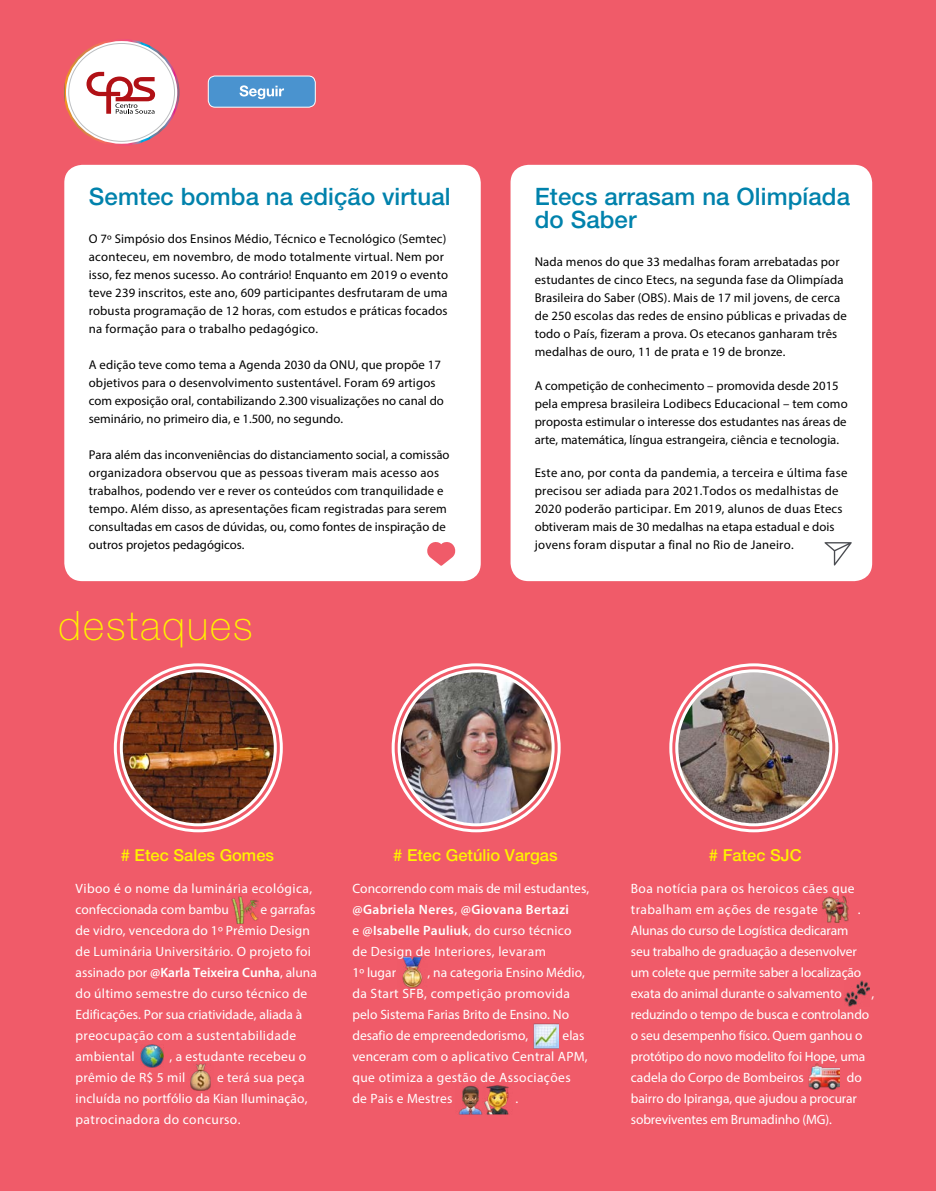
<style>
.page{position:relative;width:936px;height:1191px;background:#fff}
.page>*{position:absolute;margin:0;border:0;box-sizing:border-box;transform-origin:0 0}
.t1{font:100 40.5px "Helvetica Neue LT Std";letter-spacing:.05em;color:#fff200}
.t2{font:500 24px/22.5px "Helvetica Neue LT Std";letter-spacing:.005em;color:#0082ac}
.t3{font:500 16.5px "Helvetica Neue LT Std";color:#fff200}
.t4{font:13.5px/21px "Myriad Pro";color:#fff}
.t5{font:13.5px/21px "Myriad Pro";letter-spacing:.02em;color:#fff}
.t6{font:13.5px/21px "Myriad Pro";letter-spacing:.03em;color:#fff}
.t7{font:12.75px/18px "Myriad Pro";letter-spacing:.01em;color:#000}
.s1{font-weight:600}
</style>
<div class="page">
<div style="left:0;top:0;width:935px;height:1191px;background:#f05b69"></div>
<div style="left:208px;top:76px;width:107px;height:31px;background:#4a93cf;border-radius:7px"></div>
<div style="left:208px;top:76px;width:107px;height:32px;border:1px solid #fff;border-radius:7px"></div>
<svg style="left:239px;top:85px;width:45px;height:14px"></svg>
<div style="left:65px;top:40px;width:113px;height:105px;background:#fff;border-radius:50%"></div>
<div style="left:64px;top:39px;width:115px;height:107px;border:2px solid #fff;border-radius:50%"></div>
<svg style="left:86px;top:72px;width:69px;height:42px"></svg>
<div style="left:64px;top:165px;width:416px;height:416px;background:#fff;border-radius:18px"></div>
<svg style="left:427px;top:542px;width:29px;height:24px"></svg>
<div style="left:510px;top:165px;width:362px;height:416px;background:#fff;border-radius:18px"></div>
<svg style="left:824px;top:542px;width:27px;height:24px"></svg>
<img style="left:120px;top:670px;width:154px;height:155px;border-radius:77px">
<div style="left:120px;top:669px;width:157px;height:157px;border:3px solid #fff;border-radius:50%"></div>
<img style="left:231px;top:896px;width:27px;height:27px">
<img style="left:190px;top:1063px;width:21px;height:27px">
<img style="left:140px;top:1044px;width:24px;height:23px">
<img style="left:675px;top:670px;width:155px;height:155px;border-radius:77px">
<img style="left:399px;top:670px;width:154px;height:155px;border-radius:77px">
<div style="left:397px;top:669px;width:157px;height:157px;border:3px solid #fff;border-radius:50%"></div>
<img style="left:458px;top:1085px;width:24px;height:29px">
<img style="left:482px;top:1085px;width:27px;height:29px">
<img style="left:402px;top:956px;width:21px;height:31px">
<img style="left:533px;top:1023px;width:25px;height:25px">
<img style="left:822px;top:896px;width:26px;height:27px">
<img style="left:844px;top:980px;width:25px;height:26px">
<img style="left:808px;top:1063px;width:31px;height:26px">
<div style="left:675px;top:669px;width:157px;height:157px;border:3px solid #fff;border-radius:50%"></div>
<h2 class="t2" style="left:89px;top:185px;width:363px">Semtec bomba na edição virtual</h2>
<p class="t7" style="left:89px;top:229px;width:361px">O 7º Simpósio dos Ensinos Médio, Técnico e Tecnológico (Semtec) aconteceu, em novembro, de modo totalmente virtual. Nem por isso, fez menos sucesso. Ao contrário! Enquanto em 2019 o evento teve 239 inscritos, este ano, 609 participantes desfrutaram de uma robusta programação de 12 horas, com estudos e práticas focados na formação para o trabalho pedagógico.</p>
<p class="t7" style="left:89px;top:355px;width:356px">A edição teve como tema a Agenda 2030 da ONU, que propõe 17 objetivos para o desenvolvimento sustentável. Foram 69 artigos com exposição oral, contabilizando 2.300 visualizações no canal do seminário, no primeiro dia, e 1.500, no segundo.</p>
<p class="t7" style="left:89px;top:445px;width:362px">Para além das inconveniências do distanciamento social, a comissão organizadora observou que as pessoas tiveram mais acesso aos trabalhos, podendo ver e rever os conteúdos com tranquilidade e tempo. Além disso, as apresentações ficam registradas para serem consultadas em casos de dúvidas, ou, como fontes de inspiração de outros projetos pedagógicos.</p>
<h1 class="t1" style="left:58px;top:602px;width:195px">destaques</h1>
<h2 class="t2" style="left:534px;top:185px;width:317px">Etecs arrasam na Olimpíada do Saber</h2>
<p class="t7" style="left:534px;top:252px;width:313px">Nada menos do que 33 medalhas foram arrebatadas por estudantes de cinco Etecs, na segunda fase da Olimpíada Brasileira do Saber (OBS). Mais de 17 mil jovens, de cerca de 250 escolas das redes de ensino públicas e privadas de todo o País, fizeram a prova. Os etecanos ganharam três medalhas de ouro, 11 de prata e 19 de bronze.</p>
<p class="t7" style="left:534px;top:377px;width:314px">A competição de conhecimento – promovida desde 2015 pela empresa brasileira Lodibecs Educacional – tem como proposta estimular o interesse dos estudantes nas áreas de arte, matemática, língua estrangeira, ciência e tecnologia.</p>
<p class="t7" style="left:534px;top:464px;width:314px">Este ano, por conta da pandemia, a terceira e última fase precisou ser adiada para 2021.Todos os medalhistas de 2020 poderão participar. Em 2019, alunos de duas Etecs obtiveram mais de 30 medalhas na etapa estadual e dois jovens foram disputar a final no Rio de Janeiro.</p>
<p class="t3" style="left:121px;top:845px;width:155px"># Etec Sales Gomes</p>
<p class="t6" style="left:75px;top:877px;width:238px">Viboo é o nome da luminária ecológica, confeccionada com bambu</p>
<p class="t5" style="left:75px;top:898px;width:243px;text-indent:185px">e garrafas de vidro, vencedora do 1º Prêmio Design de Luminária Universitário. O projeto foi assinado por <span class="s1">@Karla Teixeira Cunha</span>, aluna do último semestre do curso técnico de Edificações. Por sua criatividade, aliada à preocupação com a sustentabilidade ambiental</p>
<p class="t5" style="left:75px;top:1045px;width:232px;text-indent:94px">, a estudante recebeu o prêmio de R$ 5 mil</p>
<p class="t4" style="left:75px;top:1066px;width:233px;text-indent:141px">e terá sua peça incluída no portfólio da Kian Iluminação, patrocinadora do concurso.</p>
<p class="t3" style="left:393px;top:845px;width:166px"># Etec Getúlio Vargas</p>
<p class="t5" style="left:352px;top:877px;width:238px">Concorrendo com mais de mil estudantes, <span class="s1">@Gabriela Neres</span>, <span class="s1">@Giovana Bertazi<br></span>e <span class="s1">@Isabelle Pauliuk</span>, do curso técnico de Design de Interiores, levaram<br>1º lugar</p>
<p class="t4" style="left:352px;top:961px;width:234px;text-indent:75px">, na categoria Ensino Médio, da Start SFB, competição promovida pelo Sistema Farias Brito de Ensino. No desafio de empreendedorismo,</p>
<p class="t5" style="left:352px;top:1024px;width:237px;text-indent:210px">elas venceram com o aplicativo Central APM, que otimiza a gestão de Associações de Pais e Mestres</p>
<p class="t4" style="left:515px;top:1087px;width:4px">.</p>
<p class="t3" style="left:709px;top:845px;width:94px"># Fatec SJC</p>
<p class="t6" style="left:631px;top:877px;width:225px">Boa notícia para os heroicos cães que trabalham em ações de resgate</p>
<p class="t4" style="left:857px;top:898px;width:4px">.</p>
<p class="t4" style="left:631px;top:919px;width:232px">Alunas do curso de Logística dedicaram seu trabalho de graduação a desenvolver um colete que permite saber a localização exata do animal durante o salvamento</p>
<p class="t4" style="left:871px;top:982px;width:4px">,</p>
<p class="t4" style="left:631px;top:1003px;width:240px">reduzindo o tempo de busca e controlando o seu desempenho físico. Quem ganhou o protótipo do novo modelito foi Hope, uma cadela do Corpo de Bombeiros</p>
<p class="t4" style="left:631px;top:1066px;width:232px;text-indent:216px">do bairro do Ipiranga, que ajudou a procurar sobreviventes em Brumadinho (MG).</p>
</div>
